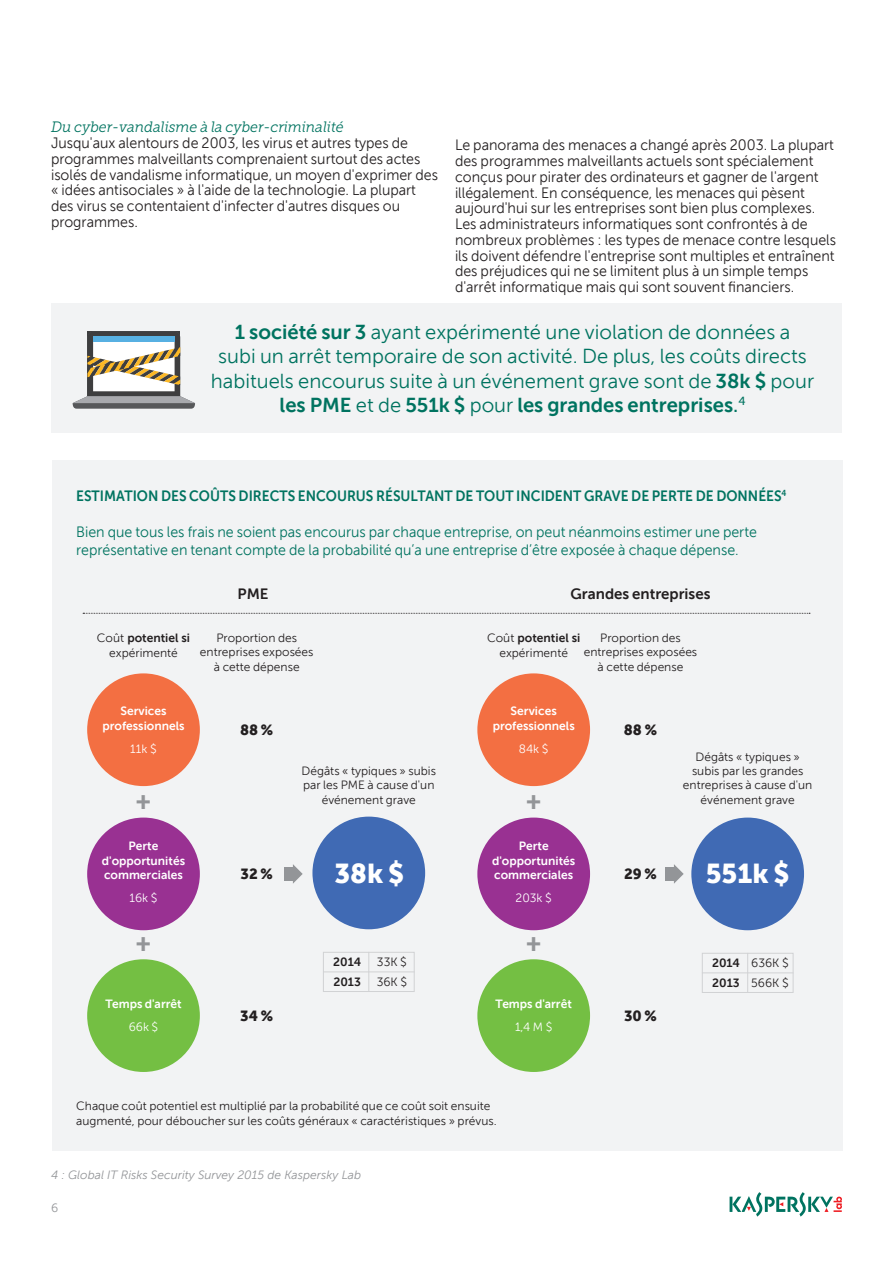
<style>
.page{position:relative;width:893px;height:1263px;background:#fff}
.page>*{position:absolute;margin:0;border:0;box-sizing:border-box;transform-origin:0 0}
.t1{font:27px "Museo Sans 900";color:#fff}
.t2{font:24px "Museo Sans 900";color:#939598}
.t3{font:20.25px/24.3px "Museo Sans 300";color:#007360;text-align:center}
.BODY{font:15px/15.8px "Museo Sans 300";color:#231f20;scale:.95 1}
.t4{font:15px/18px "Museo Sans 300";color:#007360;scale:.95 1}
.t5{font:15px "Museo Sans 700";color:#007360;scale:.91 1}
.t6{font:italic 15px "Museo Slab 300";color:#007360;scale:.95 1}
.t7{font:15px "Museo Sans 700";color:#231f20}
.t8{font:14.55px "Museo Sans 900";color:#231f20}
.t9{font:12px/14.4px "Museo Sans 300";color:#231f20;text-align:center}
.t10{font:12px/14.4px "Museo Sans 700";color:#fff;text-align:center}
.t11{font:italic 12px "Museo Sans 300";color:#939598}
.t12{font:12px "Museo Sans 300";color:#fff}
.t13{font:12px "Museo Sans 700";color:#231f20}
.t14{font:12px "Museo Sans 300";color:#939598}
.s1{font-family:"Museo Sans 700"}
.s2{font-family:"Museo Sans 500"}
</style>
<div class="page">
<svg style="left:730px;top:1192px;width:112px;height:24px"></svg>
<div style="left:51px;top:303px;width:791px;height:130px;background:#f2f3f4"></div>
<svg style="left:73px;top:332px;width:122px;height:77px"></svg>
<div style="left:52px;top:460px;width:791px;height:691px;background:#f2f3f4"></div>
<div style="left:87px;top:673px;width:113px;height:113px;background:#f36f42;border-radius:50%"></div>
<div style="left:477px;top:673px;width:113px;height:113px;background:#f36f42;border-radius:50%"></div>
<div style="left:87px;top:817px;width:113px;height:113px;background:#993192;border-radius:50%"></div>
<div style="left:477px;top:817px;width:113px;height:113px;background:#993192;border-radius:50%"></div>
<div style="left:312px;top:817px;width:113px;height:112px;background:#406ab4;border-radius:50%"></div>
<div style="left:691px;top:817px;width:113px;height:113px;background:#406ab4;border-radius:50%"></div>
<div style="left:87px;top:959px;width:113px;height:113px;background:#74bf43;border-radius:50%"></div>
<div style="left:477px;top:959px;width:113px;height:113px;background:#74bf43;border-radius:50%"></div>
<div style="left:284px;top:867px;width:10px;height:14px;background:#939598"></div>
<div style="left:665px;top:867px;width:10px;height:14px;background:#939598"></div>
<svg style="left:293px;top:864px;width:10px;height:20px"></svg>
<svg style="left:674px;top:864px;width:10px;height:20px"></svg>
<div style="left:323px;top:952px;width:92px;height:40px;border:1px solid #d1d2d4"></div>
<hr style="left:323px;top:971px;width:92px;height:1px;background:#d1d2d4">
<hr style="left:368px;top:952px;width:1px;height:40px;background:#d1d2d4">
<div style="left:702px;top:953px;width:91px;height:40px;border:1px solid #d1d2d4"></div>
<hr style="left:702px;top:972px;width:91px;height:1px;background:#d1d2d4">
<hr style="left:747px;top:953px;width:1px;height:40px;background:#d1d2d4">
<svg style="left:83px;top:613px;width:727px;height:1px"></svg>
<p class="t6" style="left:51px;top:119px;width:310px">Du cyber-vandalisme à la cyber-criminalité</p>
<p class="BODY" style="left:51px;top:135px;width:409px">Jusqu'aux alentours de 2003, les virus et autres types de programmes malveillants comprenaient surtout des actes isolés de vandalisme informatique, un moyen d'exprimer des « idées antisociales » à l'aide de la technologie. La plupart des virus se contentaient d'infecter d'autres disques ou programmes.</p>
<p class="BODY" style="left:455px;top:138px;width:403px">Le panorama des menaces a changé après 2003. La plupart des programmes malveillants actuels sont spécialement conçus pour pirater des ordinateurs et gagner de l'argent illégalement. En conséquence, les menaces qui pèsent aujourd'hui sur les entreprises sont bien plus complexes.<br>Les administrateurs informatiques sont confrontés à de nombreux problèmes : les types de menace contre lesquels ils doivent défendre l'entreprise sont multiples et entraînent des préjudices qui ne se limitent plus à un simple temps d'arrêt informatique mais qui sont souvent financiers.</p>
<p class="t3" style="left:211px;top:320px;width:605px"><span class="s1">1 société sur 3</span> ayant expérimenté une violation de données a<br>subi un arrêt temporaire de son activité. De plus, les coûts directs habituels encourus suite à un événement grave sont de <span class="s1">38k $</span> pour <span class="s1">les PME</span> et de <span class="s1">551k $</span> pour <span class="s1">les grandes entreprises</span><span class="s2">.</span><sup>4</sup></p>
<p class="t5" style="left:76px;top:487px;width:782px">ESTIMATION DES COÛTS DIRECTS ENCOURUS RÉSULTANT DE TOUT INCIDENT GRAVE DE PERTE DE DONNÉES<sup>4</sup></p>
<p class="t4" style="left:76px;top:523px;width:718px">Bien que tous les frais ne soient pas encourus par chaque entreprise, on peut néanmoins estimer une perte représentative en tenant compte de la probabilité qu’a une entreprise d’être exposée à chaque dépense.</p>
<p class="t7" style="left:237px;top:585px;width:33px">PME</p>
<p class="t7" style="left:570px;top:585px;width:141px">Grandes entreprises</p>
<p class="t9" style="left:97px;top:630px;width:95px;line-height:15px">Coût <span class="s1">potentiel si </span>expérimenté</p>
<p class="t9" style="left:487px;top:630px;width:95px;line-height:15px">Coût <span class="s1">potentiel si </span>expérimenté</p>
<p class="t9" style="left:200px;top:631px;width:115px">Proportion des entreprises exposées à cette dépense</p>
<p class="t9" style="left:584px;top:631px;width:115px">Proportion des entreprises exposées à cette dépense</p>
<p class="t10" style="left:102px;top:704px;width:84px">Services professionnels</p>
<p class="t12" style="left:130px;top:742px;width:28px">11k $</p>
<p class="t10" style="left:493px;top:704px;width:84px">Services professionnels</p>
<p class="t12" style="left:519px;top:742px;width:31px">84k $</p>
<p class="t8" style="left:240px;top:722px;width:35px">88 %</p>
<p class="t8" style="left:624px;top:722px;width:35px">88 %</p>
<p class="t9" style="left:302px;top:764px;width:136px">Dégâts « typiques » subis par les PME à cause d'un événement grave</p>
<p class="t2" style="left:136px;top:787px;width:17px">+</p>
<p class="t2" style="left:526px;top:787px;width:17px">+</p>
<p class="t9" style="left:683px;top:749px;width:131px">Dégâts « typiques » subis par les grandes entreprises à cause d'un événement grave</p>
<p class="t10" style="left:102px;top:839px;width:85px">Perte d'opportunités commerciales</p>
<p class="t12" style="left:129px;top:891px;width:30px">16k $</p>
<p class="t10" style="left:492px;top:839px;width:85px">Perte d'opportunités commerciales</p>
<p class="t12" style="left:516px;top:891px;width:38px">203k $</p>
<p class="t1" style="left:334px;top:858px;width:71px">38k $</p>
<p class="t1" style="left:706px;top:858px;width:85px">551k $</p>
<p class="t8" style="left:241px;top:866px;width:34px">32 %</p>
<p class="t8" style="left:624px;top:866px;width:34px">29 %</p>
<p class="t2" style="left:136px;top:929px;width:17px">+</p>
<p class="t2" style="left:526px;top:929px;width:17px">+</p>
<p class="t13" style="left:333px;top:955px;width:30px">2014</p>
<p class="t9" style="left:377px;top:954px;width:31px">33K $</p>
<p class="t13" style="left:333px;top:975px;width:29px">2013</p>
<p class="t9" style="left:377px;top:975px;width:32px">36K $</p>
<p class="t10" style="left:105px;top:997px;width:78px">Temps d'arrêt</p>
<p class="t12" style="left:129px;top:1021px;width:31px">66k $</p>
<p class="t10" style="left:496px;top:997px;width:78px">Temps d'arrêt</p>
<p class="t12" style="left:515px;top:1021px;width:39px">1,4 M $</p>
<p class="t8" style="left:240px;top:1007px;width:34px">34 %</p>
<p class="t8" style="left:624px;top:1007px;width:34px">30 %</p>
<p class="t9" style="left:76px;top:1099px;width:422px;line-height:15px;text-align:left">Chaque coût potentiel est multiplié par la probabilité que ce coût soit ensuite augmenté, pour déboucher sur les coûts généraux « caractéristiques » prévus.</p>
<p class="t11" style="left:51px;top:1168px;width:312px">4 : Global IT Risks Security Survey 2015 de Kaspersky Lab</p>
<p class="t14" style="left:51px;top:1201px;width:9px">6</p>
<p class="t13" style="left:712px;top:956px;width:30px">2014</p>
<p class="t9" style="left:751px;top:955px;width:39px">636K $</p>
<p class="t13" style="left:712px;top:976px;width:29px">2013</p>
<p class="t9" style="left:751px;top:976px;width:39px">566K $</p>
</div>
